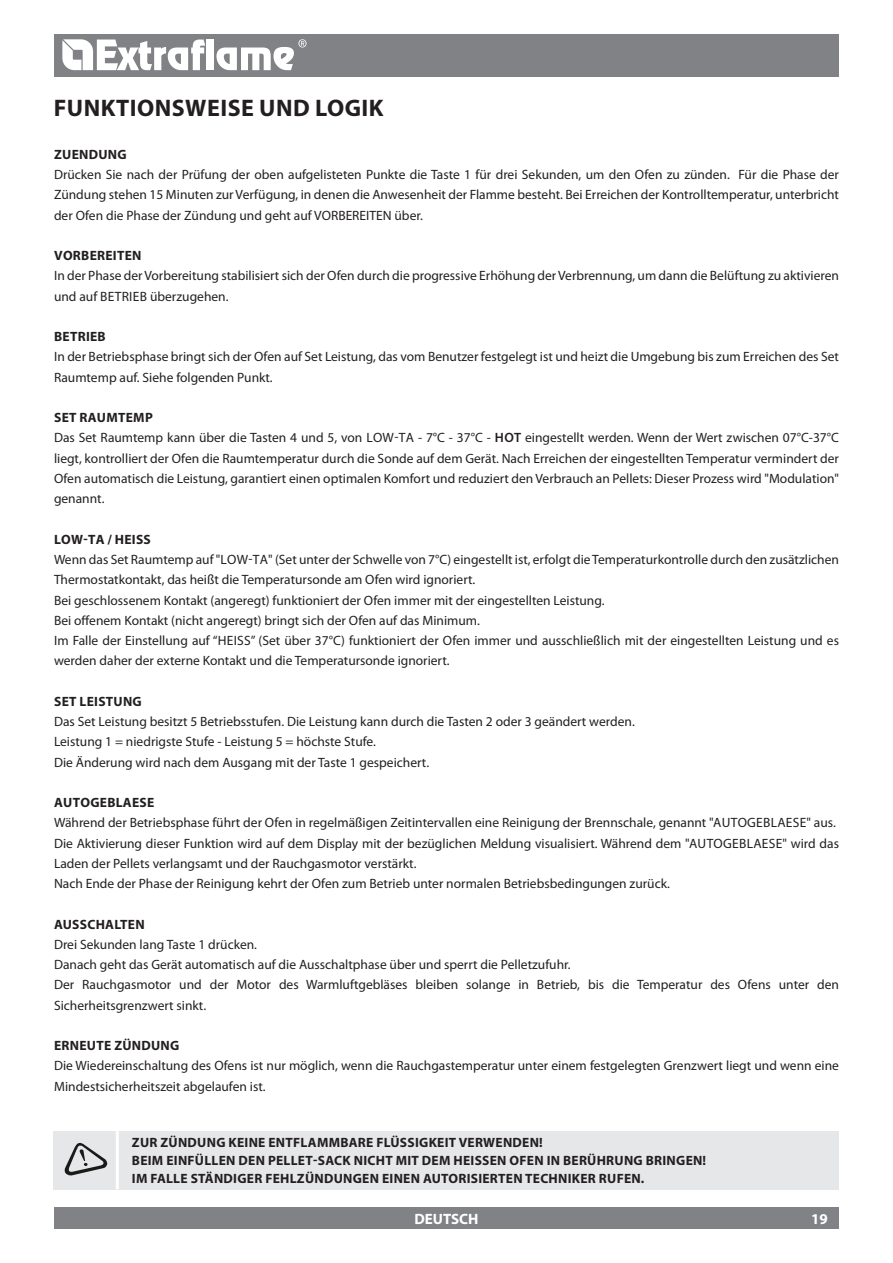
<style>
.page{position:relative;width:893px;height:1263px;background:#fff}
.page>*{position:absolute;margin:0;border:0;box-sizing:border-box;transform-origin:0 0}
.t1{font:700 24px "Myriad Pro";letter-spacing:.02em;color:#231f20}
.t2{font:700 15px "Myriad Pro";color:#fff}
.t3{font:13.5px/20.2px "Myriad Pro";color:#231f20}
.t4{font:700 13.5px "Myriad Pro";letter-spacing:.02em;color:#231f20}
.s1{font-weight:700}
.s2{font-weight:600}
</style>
<div class="page">
<div style="left:54px;top:34px;width:785px;height:43px;background:#808285"></div>
<div style="left:54px;top:1208px;width:785px;height:21px;background:#808285"></div>
<svg style="left:62px;top:39px;width:143px;height:31px"></svg>
<div style="left:207px;top:40px;width:7px;height:30px;background:#fff"></div>
<svg style="left:216px;top:39px;width:90px;height:31px"></svg>
<div style="left:54px;top:1131px;width:785px;height:58px;background:#e6e7e9"></div>
<hr style="left:116px;top:1131px;width:3px;height:58px;background:#fff">
<svg style="left:64px;top:1142px;width:43px;height:34px"></svg>
<h1 class="t1" style="left:54px;top:92px;width:331px">FUNKTIONSWEISE UND LOGIK</h1>
<p class="t4" style="left:54px;top:146px;width:74px">ZUENDUNG</p>
<p class="t3" style="left:54px;top:164px;width:786px;text-align:justify">Drücken Sie nach der Prüfung der oben aufgelisteten Punkte die Taste 1 für drei Sekunden, um den Ofen zu zünden. Für die Phase der Zündung stehen 15 Minuten zur Verfügung, in denen die Anwesenheit der Flamme besteht. Bei Erreichen der Kontrolltemperatur, unterbricht der Ofen die Phase der Zündung und geht auf VORBEREITEN über.</p>
<p class="t4" style="left:54px;top:247px;width:44px">VORBEREITEN</p>
<p class="t3" style="left:54px;top:266px;width:786px">I n der Phase der Vorbereitung stabilisiert sich der Ofen durch die progressive Erhöhung der Verbrennung, um dann die Belüftung zu aktivieren und auf BETRI EB überzugehen.</p>
<p class="t4" style="left:54px;top:328px;width:52px">BETRIEB</p>
<p class="t3" style="left:54px;top:347px;width:787px">I n der Betriebsphase bringt sich der Ofen auf Set Leistung, das vom Benutzer festgelegt ist und heizt die Umgebung bis zum Erreichen des Set<br>Raumtemp auf. Siehe folgenden Punkt.</p>
<p class="t4" style="left:54px;top:409px;width:9px">SET</p>
<p class="t3" style="left:54px;top:407px;width:786px;text-indent:26px"><span class="s1">RAUMTEMP<br></span>Das Set Raumtemp kann über die Tasten 4 und 5, von LOW-TA - 7°C - 37°C - <span class="s2">HOT</span> eingestellt werden. Wenn der Wert zwischen 07°C-37°C liegt, kontrolliert der Ofen die Raumtemperatur durch die Sonde auf dem Gerät. Nach Erreichen der eingestellten Temperatur vermindert der Ofen automatisch die Leistung, garantiert einen optimalen Komfort und reduziert den Verbrauch an Pellets: Dieser Prozess wird "Modulation" genannt.</p>
<p class="t4" style="left:54px;top:530px;width:69px">LOW-TA / HEISS</p>
<p class="t3" style="left:54px;top:549px;width:786px">Wenn das Set Raumtemp auf "LOW-TA" (Set unter der Schwelle von 7°C) eingestellt ist, erfolgt die Temperaturkontrolle durch den zusätzlichen Thermostatkontakt, das heißt die Temperatursonde am Ofen wird ignoriert.<br>Bei geschlossenem Kontakt (angeregt) funktioniert der Ofen immer mit der eingestellten Leistung.<br>Bei offenem Kontakt (nicht angeregt) bringt sich der Ofen auf das Minimum.<br>I m Falle der Einstellung auf “H EI SS” (Set über 37°C) funktioniert der Ofen immer und ausschließlich mit der eingestellten Leistung und es werden daher der externe Kontakt und die Temperatursonde ignoriert.</p>
<p class="t4" style="left:54px;top:692px;width:9px">SET</p>
<p class="t4" style="left:80px;top:692px;width:9px">LEISTUNG</p>
<p class="t3" style="left:54px;top:711px;width:582px">Das Set Leistung besitzt 5 Betriebsstufen. Die Leistung kann durch die Tasten 2 oder 3 geändert werden.<br>Leistung 1 = niedrigste Stufe - Leistung 5 = höchste Stufe.<br>Die Änderung wird nach dem Ausgang mit der Taste 1 gespeichert.</p>
<p class="t4" style="left:54px;top:794px;width:19px">AUTOGE</p>
<p class="t4" style="left:107px;top:794px;width:33px">BLAESE</p>
<p class="t3" style="left:54px;top:812px;width:786px">Während der Betriebsphase führt der Ofen in regelmäßigen Zeitintervallen eine Reinigung der Brennschale, genannt "AUTOGEBLAESE" aus.<br>Die Aktivierung dieser Funktion wird auf dem Display mit der bezüglichen Meldung visualisiert. Während dem "AUTOGEBLAESE" wird das Laden der Pellets verlangsamt und der Rauchgasmotor verstärkt.<br>Nach Ende der Phase der Reinigung kehrt der Ofen zum Betrieb unter normalen Betriebsbedingungen zurück.</p>
<p class="t4" style="left:54px;top:915px;width:18px">AUSSCH</p>
<p class="t4" style="left:105px;top:915px;width:18px">ALTEN</p>
<p class="t3" style="left:54px;top:934px;width:786px">Drei Sekunden lang Taste 1 drücken.<br>Danach geht das Gerät automatisch auf die Ausschaltphase über und sperrt die Pelletzufuhr.<br>Der Rauchgasmotor und der Motor des Warmluftgebläses bleiben solange in Betrieb, bis die Temperatur des Ofens unter den Sicherheitsgrenzwert sinkt.</p>
<p class="t4" style="left:54px;top:1037px;width:127px">ERNEUTE ZÜNDUNG</p>
<p class="t3" style="left:54px;top:1055px;width:786px">Die Wiedereinschaltung des Ofens ist nur möglich, wenn die Rauchgastemperatur unter einem festgelegten Grenzwert liegt und wenn eine<br>Mindestsicherheitszeit abgelaufen ist.</p>
<p class="t4" style="left:132px;top:1134px;width:10px">ZUR</p>
<p class="t4" style="left:160px;top:1134px;width:11px">ZÜNDUNG</p>
<p class="t4" style="left:229px;top:1134px;width:9px">KEINE</p>
<p class="t4" style="left:268px;top:1134px;width:9px">ENTFL</p>
<p class="t4" style="left:308px;top:1134px;width:77px">AMMBARE FLÜSSIGKEIT</p>
<p class="t4" style="left:459px;top:1134px;width:47px">VERWENDEN</p>
<p class="t4" style="left:539px;top:1134px;width:5px">!</p>
<p class="t4" style="left:132px;top:1152px;width:17px">BEIM</p>
<p class="t4" style="left:166px;top:1152px;width:9px">EINFÜLLEN</p>
<p class="t4" style="left:239px;top:1152px;width:10px">DEN</p>
<p class="t4" style="left:268px;top:1152px;width:9px">PELLET</p>
<p class="t4" style="left:313px;top:1152px;width:50px">-SACK NICHT</p>
<p class="t4" style="left:396px;top:1152px;width:9px">MIT</p>
<p class="t4" style="left:422px;top:1152px;width:10px">DEM</p>
<p class="t4" style="left:453px;top:1152px;width:9px">HEISSEN</p>
<p class="t4" style="left:510px;top:1152px;width:10px">OFEN</p>
<p class="t4" style="left:547px;top:1152px;width:35px">IN BERÜHRUNG</p>
<p class="t4" style="left:646px;top:1152px;width:18px">BRINGEN</p>
<p class="t4" style="left:703px;top:1152px;width:5px">!</p>
<p class="t4" style="left:132px;top:1170px;width:514px">IM FALLE STÄNDIGER FEHLZÜNDUNGEN EINEN AUTORISIERTEN TECHNIKER RUFEN.</p>
<p class="t2" style="left:414px;top:1209px;width:66px">DEUTSCH</p>
<p class="t2" style="left:811px;top:1209px;width:18px">19</p>
</div>
